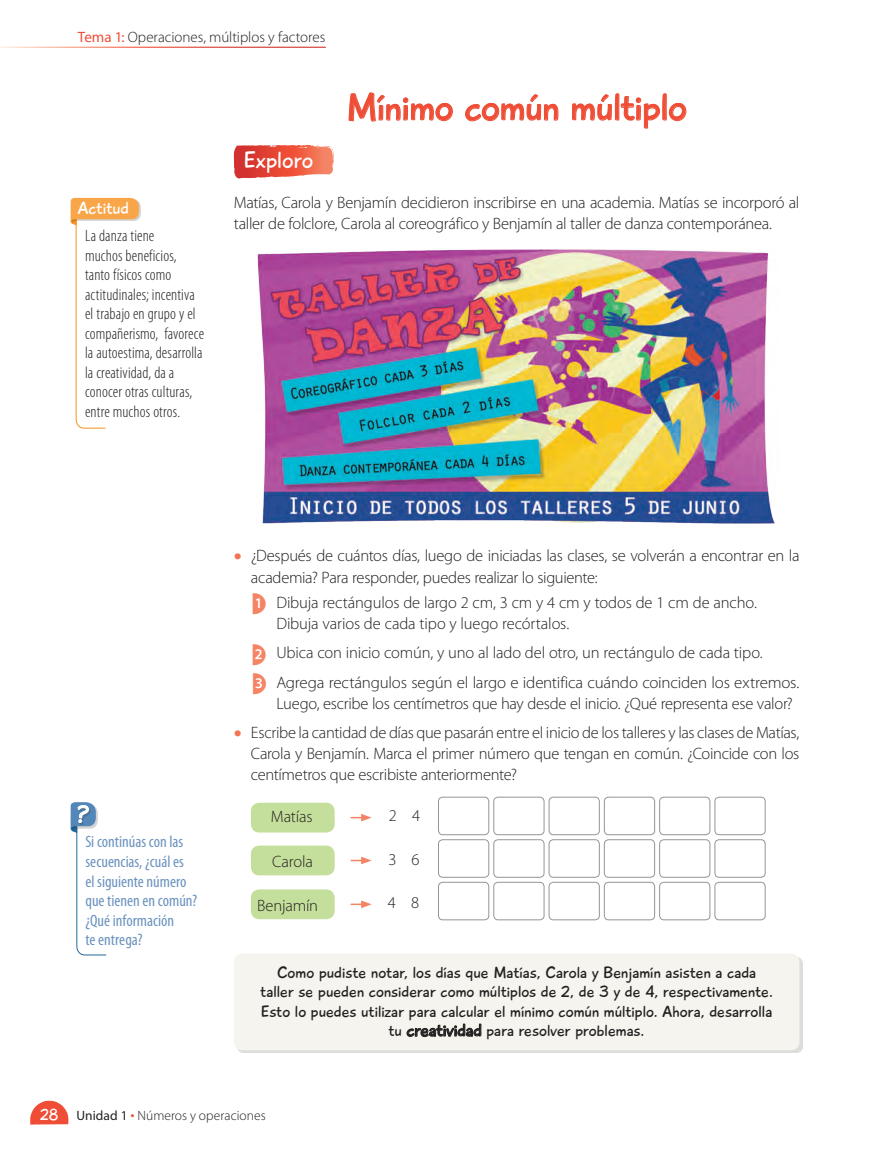
<style>
.page{position:relative;width:893px;height:1149px;background:#fff}
.page>*{position:absolute;margin:0;border:0;box-sizing:border-box;transform-origin:0 0}
.t1{font:39px "Playtime With Hot Toddies";color:#ef4d35}
.t2{font:24px "Playtime With Hot Toddies";letter-spacing:-.005em;color:#fff}
.t3{font:18px "Playtime With Hot Toddies";letter-spacing:-.005em;color:#fff}
.t4{font:300 16.5px/21px "Myriad Pro";letter-spacing:-.015em;color:#231f20}
.t5{font:16.5px/19.5px "Playtime With Hot Toddies";color:#231f20;text-align:center}
.t6{font:300 condensed 16.5px/19.5px "Myriad Pro";letter-spacing:.005em;color:#231f20}
.t7{font:condensed 16.5px/19.5px "Myriad Pro";color:#6c93bf}
.t8{font:300 15px "Myriad Pro";letter-spacing:-.005em;color:#231f20}
.t9{font:300 13.5px "Myriad Pro";color:#231f20}
.s1{font-weight:400;color:#ef4d35}
.s2{font-weight:600;font-size:25.5px;color:#f37455}
.s3{font-family:"semicirculo";font-weight:400;font-size:21px;color:#f58465}
.s4{font-size:18px}
.s5{font-family:"Playtime With Hot Toddies";font-weight:400;font-size:16.5px;color:#fff}
.s6{font-weight:400}
.s7{font-size:16.5px;color:#ef4d35}
</style>
<div class="page">
<svg style="left:349px;top:92px;width:104px;height:30px"></svg>
<svg style="left:465px;top:94px;width:93px;height:27px"></svg>
<svg style="left:572px;top:93px;width:114px;height:36px"></svg>
<svg style="left:234px;top:145px;width:73px;height:33px;background:#e34d3e"></svg>
<img style="left:257px;top:249px;width:518px;height:274px">
<div style="left:438px;top:796px;width:51px;height:38px;border:1px solid #939598;border-radius:4px"></div>
<div style="left:438px;top:839px;width:51px;height:38px;border:1px solid #939598;border-radius:4px"></div>
<div style="left:438px;top:881px;width:51px;height:38px;border:1px solid #939598;border-radius:4px"></div>
<div style="left:604px;top:796px;width:51px;height:38px;border:1px solid #939598;border-radius:4px"></div>
<div style="left:604px;top:839px;width:51px;height:38px;border:1px solid #939598;border-radius:4px"></div>
<div style="left:604px;top:881px;width:51px;height:38px;border:1px solid #939598;border-radius:4px"></div>
<div style="left:493px;top:796px;width:51px;height:38px;border:1px solid #939598;border-radius:4px"></div>
<div style="left:493px;top:839px;width:51px;height:38px;border:1px solid #939598;border-radius:4px"></div>
<div style="left:493px;top:881px;width:51px;height:38px;border:1px solid #939598;border-radius:4px"></div>
<div style="left:659px;top:796px;width:51px;height:38px;border:1px solid #939598;border-radius:4px"></div>
<div style="left:659px;top:839px;width:51px;height:38px;border:1px solid #939598;border-radius:4px"></div>
<div style="left:659px;top:881px;width:51px;height:38px;border:1px solid #939598;border-radius:4px"></div>
<div style="left:549px;top:796px;width:51px;height:38px;border:1px solid #939598;border-radius:4px"></div>
<div style="left:549px;top:839px;width:51px;height:38px;border:1px solid #939598;border-radius:4px"></div>
<div style="left:549px;top:881px;width:51px;height:38px;border:1px solid #939598;border-radius:4px"></div>
<div style="left:714px;top:796px;width:51px;height:38px;border:1px solid #939598;border-radius:4px"></div>
<div style="left:714px;top:839px;width:51px;height:38px;border:1px solid #939598;border-radius:4px"></div>
<div style="left:714px;top:881px;width:51px;height:38px;border:1px solid #939598;border-radius:4px"></div>
<div style="left:251px;top:802px;width:84px;height:30px;background:#c4df9b;border-radius:9px"></div>
<div style="left:251px;top:845px;width:84px;height:30px;background:#c4df9b;border-radius:9px"></div>
<div style="left:251px;top:889px;width:84px;height:29px;background:#c4df9b;border-radius:9px"></div>
<svg style="left:351px;top:814px;width:21px;height:7px"></svg>
<svg style="left:351px;top:856px;width:21px;height:8px"></svg>
<svg style="left:351px;top:900px;width:21px;height:7px"></svg>
<div style="left:237px;top:956px;width:565px;height:96px;background:#231f20;opacity:.15"></div>
<div style="left:234px;top:953px;width:565px;height:96px;background:#f5f4ee;border-radius:9px"></div>
<svg style="left:407px;top:1023px;width:74px;height:13px"></svg>
<svg style="left:70px;top:198px;width:70px;height:231px"></svg>
<svg style="left:70px;top:802px;width:37px;height:153px"></svg>
<svg style="left:30px;top:1100px;width:38px;height:24px"></svg>
<p class="t8" style="left:78px;top:28px;width:249px"><span class="s1">Tema 1:</span> Operaciones, múltiplos y factores</p>
<h1 class="t1" style="left:346px;top:83px;width:342px">Mínimo común múltiplo</h1>
<p class="t3" style="left:78px;top:197px;width:53px">Actitud</p>
<p class="t6" style="left:85px;top:226px;width:121px">La danza tiene<br>muchos beneficios, tanto físicos como actitudinales; incentiva el trabajo en grupo y el compañerismo, favorece la autoestima, desarrolla la creatividad, da a conocer otras culturas, entre muchos otros.</p>
<h2 class="t2" style="left:243px;top:146px;width:71px">Exploro</h2>
<p class="t4" style="left:234px;top:192px;width:567px">Matías, Carola y Benjamín decidieron inscribirse en una academia. Matías se incorporó al taller de folclore, Carola al coreográfico y Benjamín al taller de danza contemporánea.</p>
<p class="t7" style="left:85px;top:831px;width:113px">Si continúas con las secuencias, ¿cuál es el siguiente número que tienen en común? ¿Qué información<br>te entrega?</p>
<p class="t4" style="left:251px;top:545px;width:550px;text-indent:-17px"><span class="s2">•</span> ¿Después de cuántos días, luego de iniciadas las clases, se volverán a encontrar en la academia? Para responder, puedes realizar lo siguiente:</p>
<p class="t4" style="left:276px;top:592px;width:482px;text-indent:-23px"><span class="s3">1</span> Dibuja rectángulos de largo 2 cm, 3 cm y 4 cm y todos de 1 cm de ancho.<br>Dibuja varios de cada tipo y luego recórtalos.</p>
<p class="t4" style="left:253px;top:638px;width:548px;line-height:29.5px"><span class="s3">2</span> Ubica con inicio común, y uno al lado del otro, un rectángulo de cada tipo.<br><span class="s3">3</span> Agrega rectángulos según el largo e identifica cuándo coinciden los extremos.</p>
<p class="t4" style="left:276px;top:693px;width:518px">Luego, escribe los centímetros que hay desde el inicio. ¿Qué representa ese valor?</p>
<p class="t4" style="left:251px;top:722px;width:550px;text-align:justify;text-indent:-17px"><span class="s2">•</span> Escribe la cantidad de días que pasarán entre el inicio de los talleres y las clases de Matías, Carola y Benjamín. Marca el primer número que tengan en común. ¿Coincide con los centímetros que escribiste anteriormente?</p>
<p class="t4" style="left:271px;top:805px;width:43px">Matías</p>
<p class="t4" style="left:389px;top:805px;width:33px">2 4</p>
<p class="t4" style="left:272px;top:850px;width:42px">Carola</p>
<p class="t4" style="left:388px;top:848px;width:33px">3 6</p>
<p class="t4" style="left:257px;top:894px;width:62px">Benjamín</p>
<p class="t4" style="left:388px;top:892px;width:33px">4 8</p>
<p class="t5" style="left:260px;top:962px;width:514px">Como pudiste notar, los días que Matías, Carola y Benjamín asisten a cada taller se pueden considerar como múltiplos de 2, de 3 y de 4, respectivamente.<br>Esto lo puedes utilizar para calcular el mínimo común múltiplo. Ahora, desarrolla tu <span class="s4">creatividad</span> para resolver problemas.</p>
<p class="t9" style="left:40px;top:1107px;width:227px"><span class="s5">28</span> <span class="s6">Unidad 1</span> <span class="s7">•</span> Números y operaciones</p>
</div>
